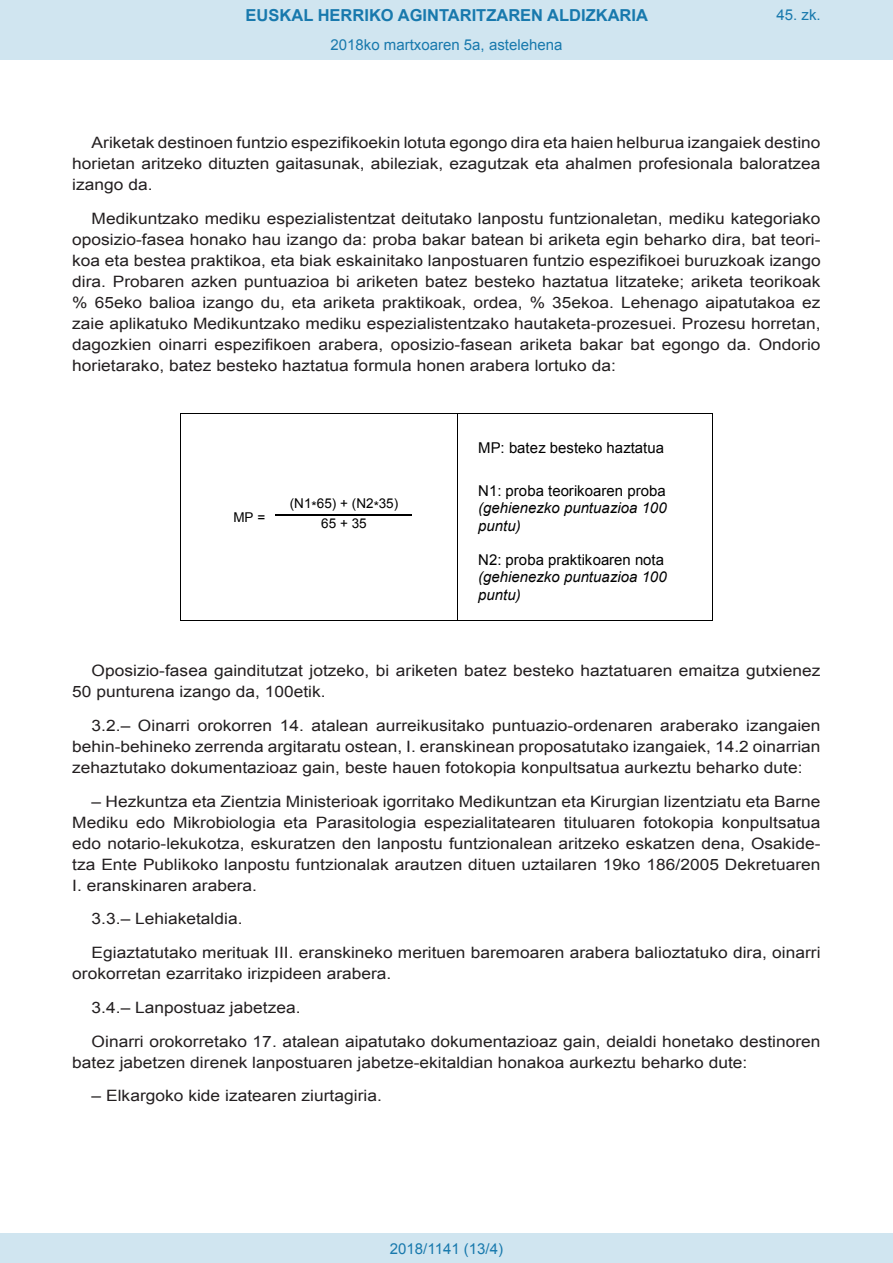
<style>
.page{position:relative;width:893px;height:1263px;background:#fff}
.page>*{position:absolute;margin:0;border:0;box-sizing:border-box;transform-origin:0 0}
.t1{font:700 16.5px "Arial";color:#1879ad}
.BOPVDetalle{font:15.6px/21px "Arial";color:#231f20;text-align:justify;scale:1.11 1}
.t2{font:italic 15px/17.2px "Arial";color:#000;text-align:justify}
.Paginacion_Centro{font:15px "Arial";color:#1879ad}
.t3{font:15px "Arial";color:#000}
.t4{font:13.5px/20.1px "Arial";color:#000;text-align:center}
.s1{font-style:normal}
</style>
<div class="page">
<div style="left:0;top:0;width:893px;height:60px;background:#d0e5f0"></div>
<div style="left:0;top:1233px;width:893px;height:30px;background:#d0e5f0"></div>
<hr style="left:276px;top:514px;width:136px;height:1px;background:#000">
<hr style="left:181px;top:413px;width:276px;height:1px;background:#000">
<hr style="left:458px;top:413px;width:254px;height:1px;background:#000">
<hr style="left:180px;top:413px;width:1px;height:207px;background:#000">
<hr style="left:181px;top:620px;width:276px;height:1px;background:#000">
<hr style="left:457px;top:413px;width:1px;height:207px;background:#000">
<hr style="left:458px;top:620px;width:254px;height:1px;background:#000">
<hr style="left:712px;top:413px;width:1px;height:207px;background:#000">
<p class="t1" style="left:246px;top:4px;width:404px">EUSKAL HERRIKO AGINTARITZAREN ALDIZKARIA</p>
<p class="Paginacion_Centro" style="left:331px;top:35px;width:233px">2018ko martxoaren 5a, astelehena</p>
<p class="Paginacion_Centro" style="left:776px;top:5px;width:46px">45. zk.</p>
<p class="BOPVDetalle" style="left:72px;top:132px;width:676px;text-indent:19px">Ariketak destinoen funtzio espezifikoekin lotuta egongo dira eta haien helburua izangaiek destino horietan aritzeko dituzten gaitasunak, abileziak, ezagutzak eta ahalmen profesionala baloratzea izango da.</p>
<p class="BOPVDetalle" style="left:72px;top:208px;width:676px;text-indent:19px">Medikuntzako mediku espezialistentzat deitutako lanpostu funtzionaletan, mediku kategoriako oposizio-fasea honako hau izango da: proba bakar batean bi ariketa egin beharko dira, bat teori&shy;koa eta bestea praktikoa, eta biak eskainitako lanpostuaren funtzio espezifikoei buruzkoak izango dira. Probaren azken puntuazioa bi ariketen batez besteko haztatua litzateke; ariketa teorikoak % 65eko balioa izango du, eta ariketa praktikoak, ordea, % 35ekoa. Lehenago aipatutakoa ez zaie aplikatuko Medikuntzako mediku espezialistentzako hautaketa-prozesuei. Prozesu horretan, dagozkien oinarri espezifikoen arabera, oposizio-fasean ariketa bakar bat egongo da. Ondorio horietarako, batez besteko haztatua formula honen arabera lortuko da:</p>
<p class="t4" style="left:233px;top:507px;width:33px">MP =</p>
<p class="t4" style="left:290px;top:493px;width:110px">(N1*65) + (N2*35)<br>65 + 35</p>
<p class="t3" style="left:478px;top:438px;width:187px">MP: batez besteko haztatua</p>
<p class="t2" style="left:478px;top:483px;width:190px"><span class="s1">N1: proba teorikoaren proba </span>(gehienezko puntuazioa 100 puntu)</p>
<p class="t2" style="left:478px;top:552px;width:190px;text-align:left"><span class="s1">N2: proba praktikoaren nota </span>(gehienezko puntuazioa 100 puntu)</p>
<p class="BOPVDetalle" style="left:72px;top:660px;width:676px;text-indent:19px">Oposizio-fasea gainditutzat jotzeko, bi ariketen batez besteko haztatuaren emaitza gutxienez<br>50 punturena izango da, 100etik.</p>
<p class="BOPVDetalle" style="left:72px;top:715px;width:676px;text-indent:19px">3.2.– Oinarri orokorren 14. atalean aurreikusitako puntuazio-ordenaren araberako izangaien behin-behineko zerrenda argitaratu ostean, I. eranskinean proposatutako izangaiek, 14.2 oinarrian zehaztutako dokumentazioaz gain, beste hauen fotokopia konpultsatua aurkeztu beharko dute:</p>
<p class="BOPVDetalle" style="left:72px;top:791px;width:676px;text-indent:19px">– Hezkuntza eta Zientzia Ministerioak igorritako Medikuntzan eta Kirurgian lizentziatu eta Barne Mediku edo Mikrobiologia eta Parasitologia espezialitatearen tituluaren fotokopia konpultsatua edo notario-lekukotza, eskuratzen den lanpostu funtzionalean aritzeko eskatzen dena, Osakide&shy;tza Ente Publikoko lanpostu funtzionalak arautzen dituen uztailaren 19ko 186/2005 Dekretuaren I. eranskinaren arabera.</p>
<p class="BOPVDetalle" style="left:92px;top:908px;width:137px">3.3.– Lehiaketaldia.</p>
<p class="BOPVDetalle" style="left:72px;top:942px;width:676px;text-indent:19px">Egiaztatutako merituak III. eranskineko merituen baremoaren arabera balioztatuko dira, oinarri orokorretan ezarritako irizpideen arabera.</p>
<p class="BOPVDetalle" style="left:92px;top:997px;width:190px">3.4.– Lanpostuaz jabetzea.</p>
<p class="BOPVDetalle" style="left:72px;top:1031px;width:676px;text-indent:19px">Oinarri orokorretako 17. atalean aipatutako dokumentazioaz gain, deialdi honetako destinoren batez jabetzen direnek lanpostuaren jabetze-ekitaldian honakoa aurkeztu beharko dute:</p>
<p class="BOPVDetalle" style="left:92px;top:1086px;width:263px">– Elkargoko kide izatearen ziurtagiria.</p>
<p class="Paginacion_Centro" style="left:390px;top:1238px;width:115px">2018/1141 (13/4)</p>
</div>
